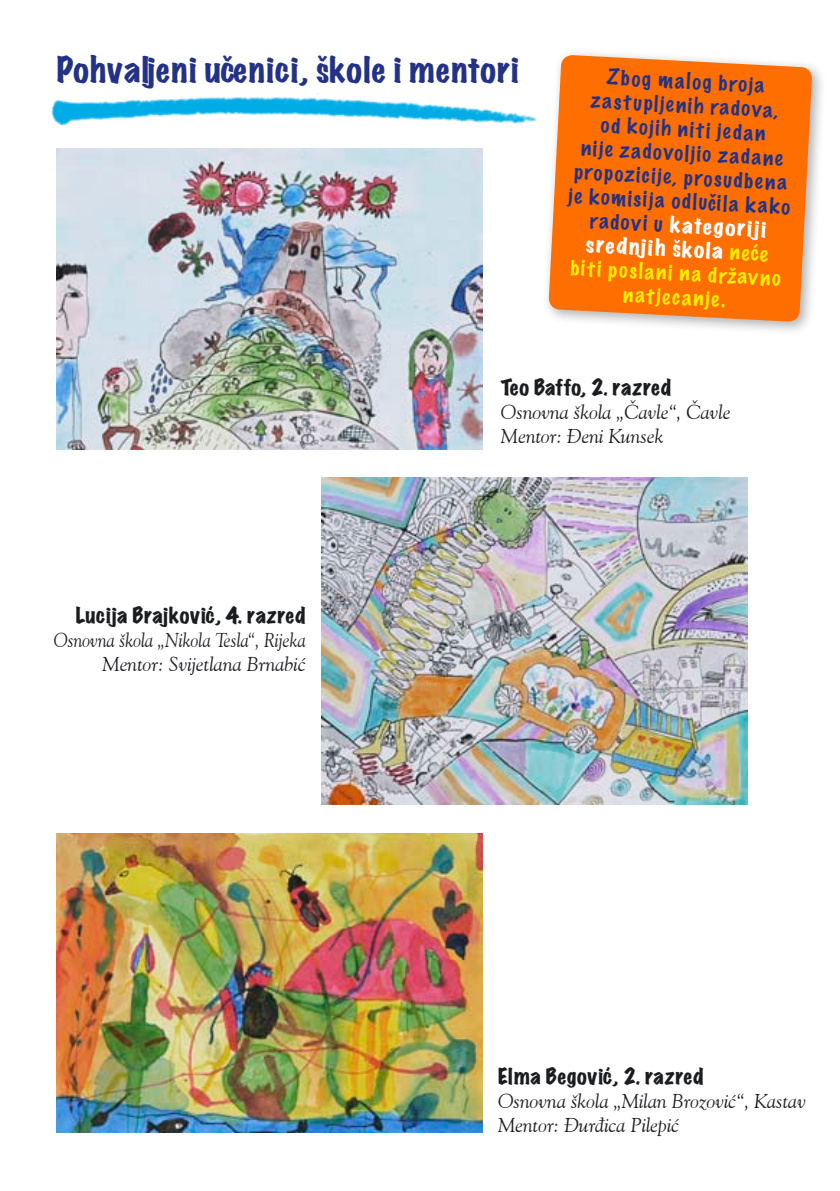
<style>
.page{position:relative;width:840px;height:1191px;background:#fff}
.page>*{position:absolute;margin:0;border:0;box-sizing:border-box;transform-origin:0 0}
.t1{font:expanded 32px "Marker Felt";letter-spacing:.03em;color:#243285}
.t2{font:100 20px/24px "Marker Felt";color:#243285;text-align:center;scale:1.05 1}
.t3{font:italic 20px/24px "Goudy Old Style BT";color:#1b1c20}
.t4{font:expanded 20px "Marker Felt";letter-spacing:.03em;color:#1b1c20}
.t5{font:italic 20px/24px "Goudy Old Style BT";color:#1b1c20;text-align:right;scale:.9 1}
.s1{font-weight:400;font-stretch:expanded;color:#fff}
.s2{color:#ffed00}
</style>
<div class="page">
<img style="left:321px;top:477px;width:425px;height:327px">
<img style="left:57px;top:154px;width:425px;height:295px">
<img style="left:57px;top:833px;width:425px;height:299px">
<img style="left:51px;top:92px;width:486px;height:62px">
<div style="left:541px;top:48px;width:285px;height:288px;background:#1b1c20;opacity:.35"></div>
<svg style="left:548px;top:55px;width:264px;height:267px;fill:#ff6e00"></svg>
<h1 class="t1" style="left:57px;top:46px;width:463px">Pohvaljeni učenici, škole i mentori</h1>
<p class="t2" style="left:575px;top:63px;width:213px;rotate:3deg">Zbog malog broja zastupljenih radova,<br>od kojih niti jedan<br>nije zadovoljio zadane propozicije, prosudbena je komisija odlučila kako radovi u <span class="s1">kategoriji srednjih škola</span> <span class="s2">neće<br>biti poslani na državno natjecanje.</span></p>
<p class="t4" style="left:76px;top:600px;width:231px">Lucija Brajković, 4. razred</p>
<p class="t5" style="left:54px;top:627px;width:281px">Osnovna škola „Nikola Tesla“, Rijeka<br>Mentor: Svijetlana Brnabić</p>
<p class="t4" style="left:500px;top:372px;width:172px">Teo Baffo, 2. razred</p>
<p class="t3" style="left:500px;top:399px;width:231px">Osnovna škola „Čavle“, Čavle<br>Mentor: Ðeni Kunsek</p>
<p class="t4" style="left:497px;top:1061px;width:207px">Elma Begović, 2. razred</p>
<p class="t3" style="left:497px;top:1088px;width:309px">Osnovna škola „Milan Brozović“, Kastav<br>Mentor: Ðurđica Pilepić</p>
</div>
